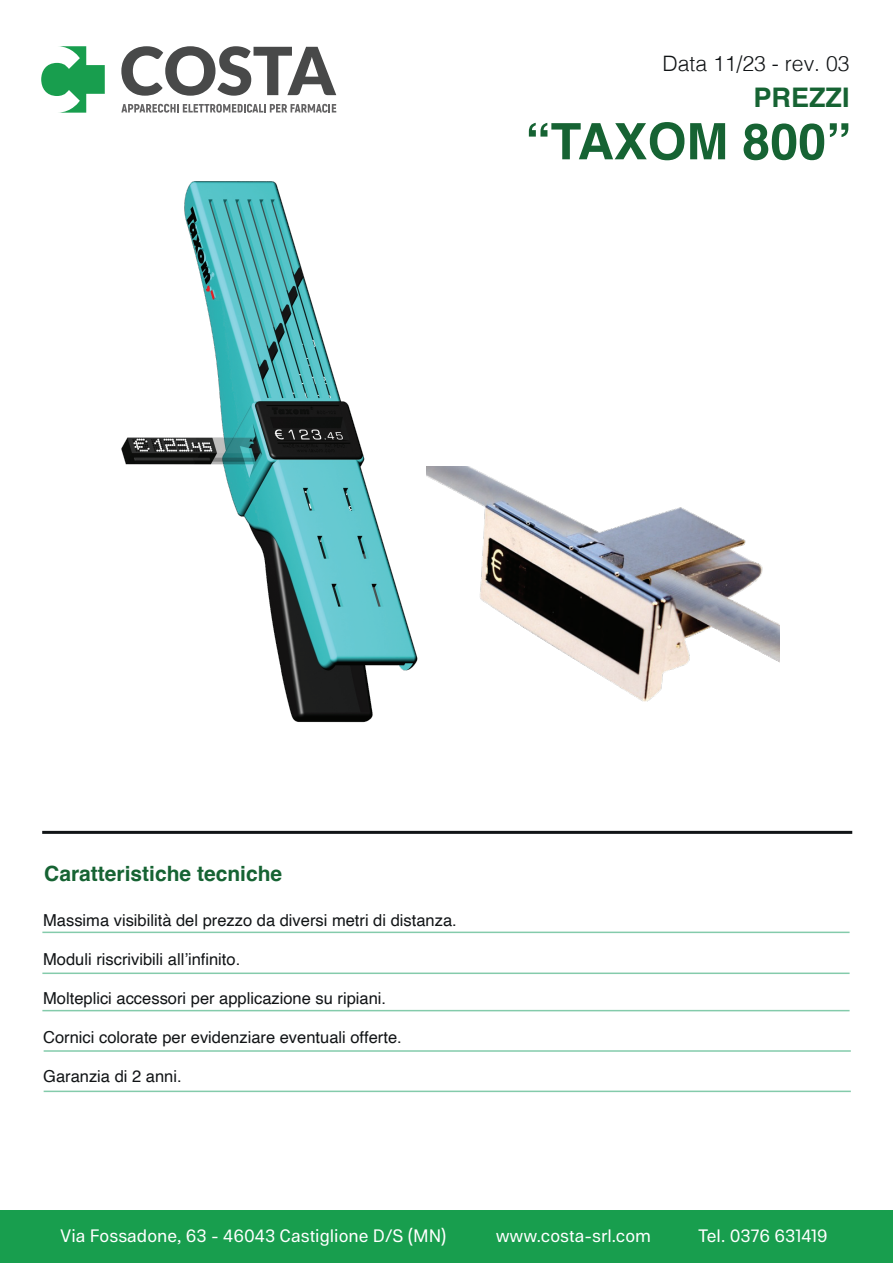
<style>
.page{position:relative;width:893px;height:1263px;background:#fff}
.page>*{position:absolute;margin:0;border:0;box-sizing:border-box;transform-origin:0 0}
.t1{font:700 50.25px "Helvetica";color:#166333}
.t2{font:700 27px "Helvetica";color:#166333}
.t3{font:300 21.3px "Helvetica";color:#111416}
.t4{font:700 21px "Helvetica";color:#166333}
.t5{font:18px "Referenz Grotesk";color:#fff}
.t6{font:16.5px "Helvetica";color:#111416}
</style>
<div class="page">
<svg style="left:41px;top:46px;width:64px;height:67px"></svg>
<svg style="left:121px;top:46px;width:215px;height:50px"></svg>
<svg style="left:121px;top:104px;width:215px;height:9px"></svg>
<hr style="left:42px;top:831px;width:810px;height:3px;background:#111416">
<hr style="left:42px;top:931px;width:808px;height:2px;background:#84cbab">
<hr style="left:42px;top:972px;width:808px;height:2px;background:#84cbab">
<hr style="left:42px;top:1010px;width:808px;height:1px;background:#84cbab">
<hr style="left:44px;top:1050px;width:807px;height:2px;background:#84cbab">
<hr style="left:44px;top:1090px;width:807px;height:2px;background:#84cbab">
<img style="left:427px;top:467px;width:352px;height:234px">
<img style="left:121px;top:181px;width:297px;height:542px">
<div style="left:0;top:1210px;width:893px;height:53px;background:#189e4e"></div>
<p class="t3" style="left:662px;top:45px;width:189px">Data 11/23 - rev. 03</p>
<h2 class="t2" style="left:754px;top:81px;width:98px">PREZZI</h2>
<h1 class="t1" style="left:525px;top:111px;width:327px">“TAXOM 800”</h1>
<p class="t4" style="left:44px;top:861px;width:240px">Caratteristiche tecniche</p>
<p class="t6" style="left:43px;top:907px;width:415px">Massima visibilità del prezzo da diversi metri di distanza.</p>
<p class="t6" style="left:43px;top:946px;width:199px">Moduli riscrivibili all’infinito.</p>
<p class="t6" style="left:43px;top:986px;width:344px">Molteplici accessori per applicazione su ripiani.</p>
<p class="t6" style="left:43px;top:1025px;width:360px">Cornici colorate per evidenziare eventuali offerte.</p>
<p class="t6" style="left:43px;top:1064px;width:140px">Garanzia di 2 anni.</p>
<p class="t5" style="left:60px;top:1224px;width:388px">Via Fossadone, 63 - 46043 Castiglione D/S (MN)</p>
<p class="t5" style="left:496px;top:1224px;width:157px">www.costa-srl.com</p>
<p class="t5" style="left:698px;top:1224px;width:131px">Tel. 0376 631419</p>
</div>
